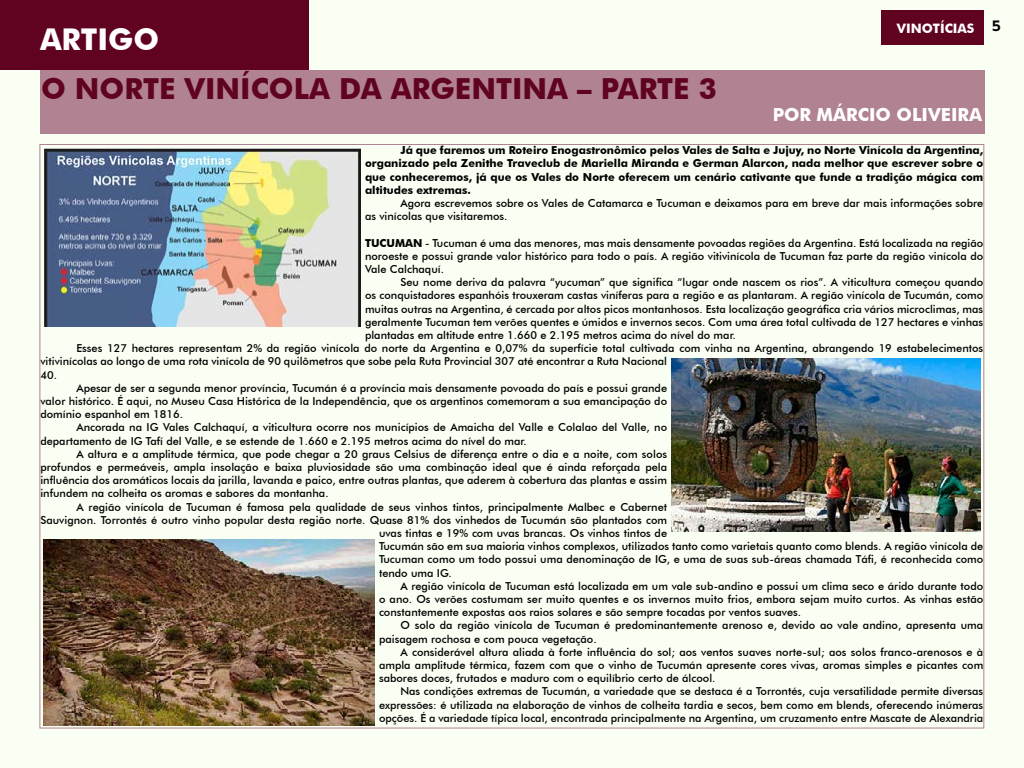
<style>
.page{position:relative;width:1024px;height:768px;background:#f9fff3}
.page>*{position:absolute;margin:0;border:0;box-sizing:border-box;transform-origin:0 0}
.t1{font:700 30px "Futura BT";color:#fff}
.t2{font:700 29px "Futura BT";color:#600320}
.t3{font:700 18px "Futura BT";color:#fff}
.t4{font:700 13px "Futura BT";color:#fff}
.t5{font:500 11px/13.2px "Futura BT";color:#000}
.t6{font:700 11px/13.2px "Futura BT";color:#000;text-align:justify}
.s1{font-weight:700}
</style>
<div class="page">
<div style="left:882px;top:10px;width:102px;height:34px;background:#600320"></div>
<div style="left:40px;top:70px;width:945px;height:64px;background:#b18392"></div>
<div style="left:0;top:0;width:309px;height:70px;background:#600320"></div>
<img style="left:44px;top:148px;width:317px;height:179px">
<img style="left:671px;top:358px;width:309px;height:174px">
<img style="left:44px;top:540px;width:331px;height:186px">
<h1 class="t1" style="left:40px;top:21px;width:121px">ARTIGO</h1>
<h2 class="t2" style="left:41px;top:71px;width:677px">O NORTE VINÍCOLA DA ARGENTINA – PARTE 3</h2>
<p class="t4" style="left:897px;top:21px;width:105px">VINOTÍCIAS <sup>5</sup></p>
<h3 class="t3" style="left:773px;top:104px;width:211px">POR MÁRCIO OLIVEIRA</h3>
<p class="t6" style="left:365px;top:144px;width:620px;text-indent:35px">Já que faremos um Roteiro Enogastronômico pelos Vales de Salta e Jujuy, no Norte Vinícola da Argentina, organizado pela Zenithe Traveclub de Mariella Miranda e German Alarcon, nada melhor que escrever sobre o que conheceremos, já que os Vales do Norte oferecem um cenário cativante que funde a tradição mágica com altitudes extremas.</p>
<p class="t5" style="left:365px;top:196px;width:620px;text-indent:35px">Agora escrevemos sobre os Vales de Catamarca e Tucuman e deixamos para em breve dar mais informações sobre as vinícolas que visitaremos.</p>
<p class="t5" style="left:365px;top:236px;width:620px;text-align:justify"><span class="s1">TUCUMAN</span> - Tucuman é uma das menores, mas mais densamente povoadas regiões da Argentina. Está localizada na região noroeste e possui grande valor histórico para todo o país. A região vitivinícola de Tucuman faz parte da região vinícola do Vale Calchaquí.</p>
<p class="t5" style="left:400px;top:276px;width:584px">Seu nome deriva da palavra “yucuman” que significa “lugar onde nascem os rios”. A viticultura começou quando</p>
<p class="t5" style="left:365px;top:289px;width:620px">os conquistadores espanhóis trouxeram castas viníferas para a região e as plantaram. A região vinícola de Tucumán, como</p>
<p class="t5" style="left:365px;top:302px;width:620px">muitas outras na Argentina, é cercada por altos picos montanhosos. Esta localização geográfica cria vários microclimas, mas</p>
<p class="t5" style="left:365px;top:315px;width:620px">geralmente Tucuman tem verões quentes e úmidos e invernos secos. Com uma área total cultivada de 127 hectares e vinhas</p>
<p class="t5" style="left:365px;top:328px;width:372px">plantadas em altitude entre 1.660 e 2.195 metros acima do nível do mar.</p>
<p class="t5" style="left:76px;top:342px;width:908px">Esses 127 hectares representam 2% da região vinícola do norte da Argentina e 0,07% da superfície total cultivada com vinha na Argentina, abrangendo 19 estabelecimentos</p>
<p class="t5" style="left:40px;top:355px;width:628px">vitivinícolas ao longo de uma rota vinícola de 90 quilômetros que sobe pela Ruta Provincial 307 até encontrar a Ruta Nacional</p>
<p class="t5" style="left:40px;top:368px;width:18px">40.</p>
<p class="t5" style="left:76px;top:381px;width:592px">Apesar de ser a segunda menor província, Tucumán é a província mais densamente povoada do país e possui grande</p>
<p class="t5" style="left:40px;top:394px;width:628px">valor histórico. É aqui, no Museu Casa Histórica de la Independência, que os argentinos comemoram a sua emancipação do</p>
<p class="t5" style="left:40px;top:408px;width:144px">domínio espanhol em 1816.</p>
<p class="t5" style="left:76px;top:421px;width:592px">Ancorada na IG Vales Calchaquí, a viticultura ocorre nos municípios de Amaicha del Valle e Colalao del Valle, no</p>
<p class="t5" style="left:40px;top:434px;width:488px">departamento de IG Tafí del Valle, e se estende de 1.660 e 2.195 metros acima do nível do mar.</p>
<p class="t5" style="left:76px;top:447px;width:592px">A altura e a amplitude térmica, que pode chegar a 20 graus Celsius de diferença entre o dia e a noite, com solos</p>
<p class="t5" style="left:40px;top:460px;width:628px">profundos e permeáveis, ampla insolação e baixa pluviosidade são uma combinação ideal que é ainda reforçada pela</p>
<p class="t5" style="left:40px;top:474px;width:628px">influência dos aromáticos locais da jarilla, lavanda e paico, entre outras plantas, que aderem à cobertura das plantas e assim</p>
<p class="t5" style="left:40px;top:487px;width:290px">infundem na colheita os aromas e sabores da montanha.</p>
<p class="t5" style="left:76px;top:500px;width:592px">A região vinícola de Tucuman é famosa pela qualidade de seus vinhos tintos, principalmente Malbec e Cabernet</p>
<p class="t5" style="left:40px;top:513px;width:628px">Sauvignon. Torrontés é outro vinho popular desta região norte. Quase 81% dos vinhedos de Tucumán são plantados com</p>
<p class="t5" style="left:379px;top:526px;width:290px">uvas tintas e 19% com uvas brancas. Os vinhos tintos de</p>
<p class="t5" style="left:379px;top:540px;width:606px">Tucumán são em sua maioria vinhos complexos, utilizados tanto como varietais quanto como blends. A região vinícola de</p>
<p class="t5" style="left:379px;top:553px;width:606px">Tucuman como um todo possui uma denominação de IG, e uma de suas sub-áreas chamada Táfi, é reconhecida como</p>
<p class="t5" style="left:379px;top:566px;width:74px">tendo uma IG.</p>
<p class="t5" style="left:400px;top:579px;width:584px">A região vinícola de Tucuman está localizada em um vale sub-andino e possui um clima seco e árido durante todo</p>
<p class="t5" style="left:379px;top:592px;width:606px">o ano. Os verões costumam ser muito quentes e os invernos muito frios, embora sejam muito curtos. As vinhas estão</p>
<p class="t5" style="left:379px;top:606px;width:424px">constantemente expostas aos raios solares e são sempre tocadas por ventos suaves.</p>
<p class="t5" style="left:400px;top:619px;width:584px">O solo da região vinícola de Tucuman é predominantemente arenoso e, devido ao vale andino, apresenta uma</p>
<p class="t5" style="left:379px;top:632px;width:219px">paisagem rochosa e com pouca vegetação.</p>
<p class="t5" style="left:400px;top:645px;width:584px">A considerável altura aliada à forte influência do sol; aos ventos suaves norte-sul; aos solos franco-arenosos e à</p>
<p class="t5" style="left:379px;top:658px;width:606px">ampla amplitude térmica, fazem com que o vinho de Tucumán apresente cores vivas, aromas simples e picantes com</p>
<p class="t5" style="left:379px;top:672px;width:338px">sabores doces, frutados e maduro com o equilíbrio certo de álcool.</p>
<p class="t5" style="left:400px;top:685px;width:584px">Nas condições extremas de Tucumán, a variedade que se destaca é a Torrontés, cuja versatilidade permite diversas</p>
<p class="t5" style="left:379px;top:698px;width:606px">expressões: é utilizada na elaboração de vinhos de colheita tardia e secos, bem como em blends, oferecendo inúmeras</p>
<p class="t5" style="left:379px;top:711px;width:606px">opções. É a variedade típica local, encontrada principalmente na Argentina, um cruzamento entre Mascate de Alexandria</p>
</div>
